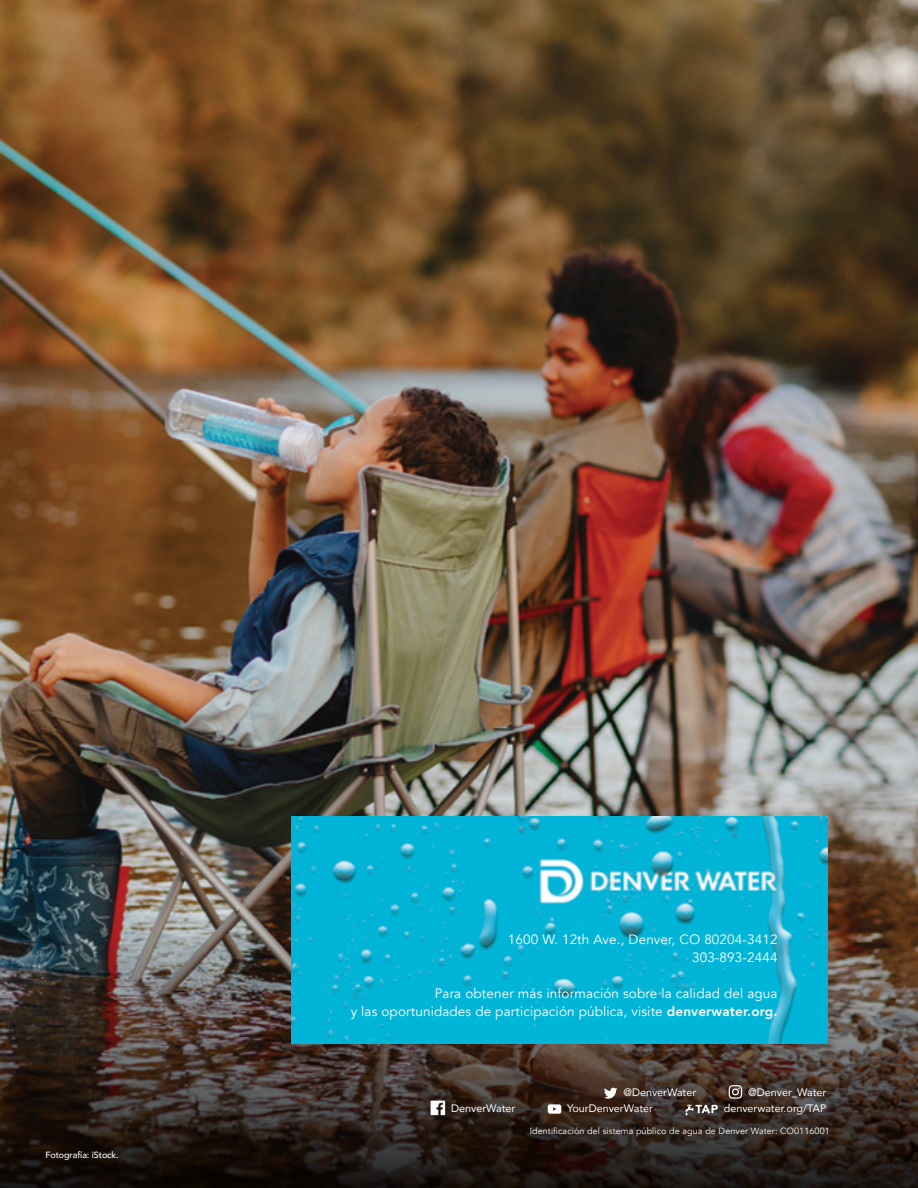
<style>
.page{position:relative;width:918px;height:1188px;background:#fff}
.page>*{position:absolute;margin:0;border:0;box-sizing:border-box;transform-origin:0 0}
.t1{font:13.5px/18px "Avenir";letter-spacing:.01em;color:#fff;text-align:right}
.t2{font:10.8px "Avenir";color:#fff}
.t3{font:9px "Avenir";letter-spacing:.01em;color:#fff}
.t4{font:500 9px "Avenir";letter-spacing:-.01em;color:#fff}
.s1{font-weight:800}
</style>
<div class="page">
<img style="left:0;top:0;width:918px;height:894px">
<img style="left:0;top:894px;width:918px;height:294px">
<img style="left:292px;top:816px;width:535px;height:227px">
<svg style="left:604px;top:1088px;width:13px;height:11px"></svg>
<svg style="left:729px;top:1085px;width:13px;height:14px"></svg>
<svg style="left:431px;top:1101px;width:14px;height:14px"></svg>
<svg style="left:548px;top:1104px;width:13px;height:10px"></svg>
<svg style="left:685px;top:1104px;width:33px;height:11px"></svg>
<p class="t4" style="left:45px;top:1147px;width:75px">Fotografía: iStock.</p>
<p class="t1" style="left:508px;top:931px;width:271px">1600 W. 12th Ave., Denver, CO 80204-3412<br>303-893-2444</p>
<p class="t1" style="left:351px;top:985px;width:428px">Para obtener más información sobre la calidad del agua<br>y las oportunidades de participación pública, visite <span class="s1">denverwater.org.</span></p>
<p class="t2" style="left:623px;top:1083px;width:74px">@DenverWater</p>
<p class="t2" style="left:748px;top:1083px;width:80px">@Denver_Water</p>
<p class="t2" style="left:451px;top:1100px;width:66px">DenverWater</p>
<p class="t2" style="left:567px;top:1100px;width:87px">YourDenverWater</p>
<p class="t2" style="left:724px;top:1100px;width:104px">denverwater.org/TAP</p>
<p class="t3" style="left:530px;top:1125px;width:302px">Identificación del sistema público de agua de Denver Water: CO0116001</p>
</div>
